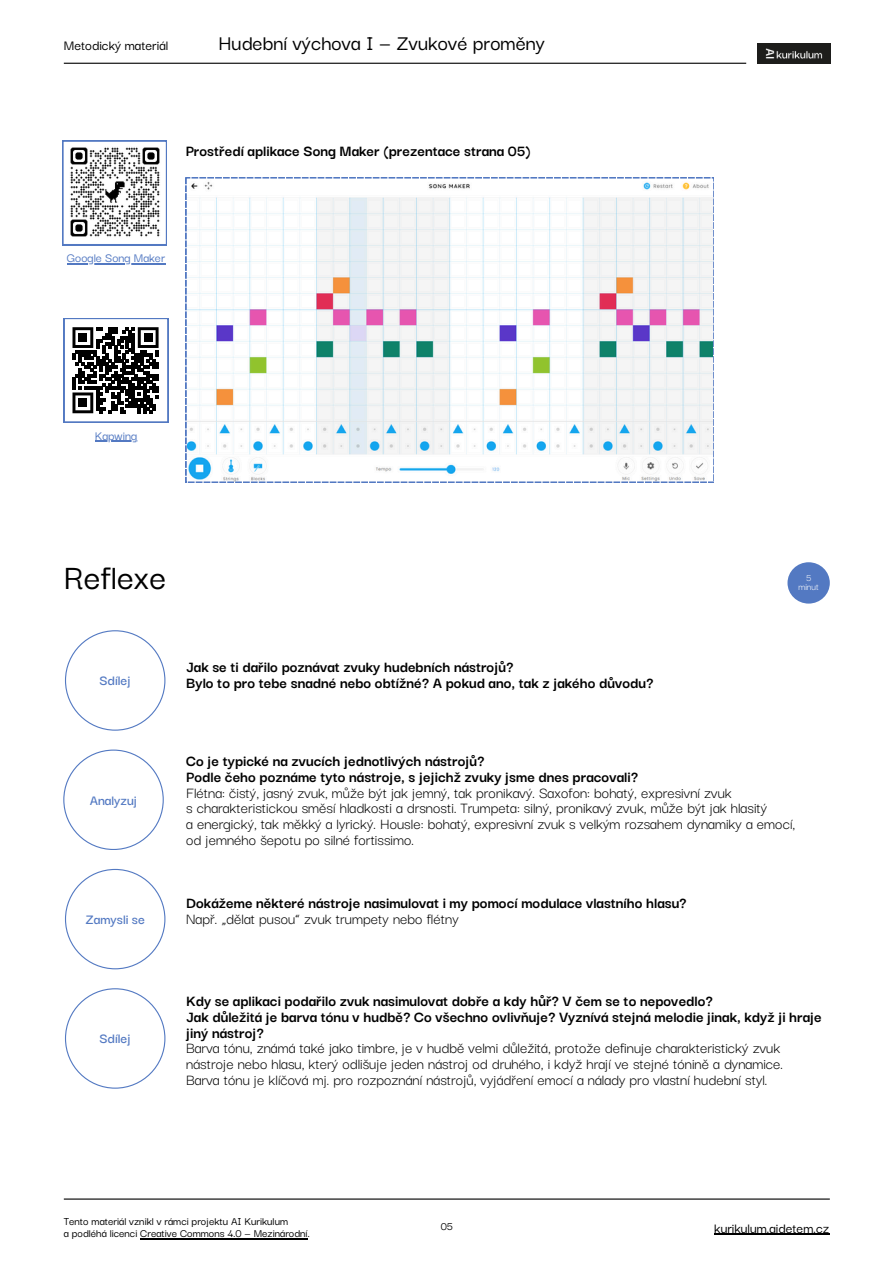
<style>
.page{position:relative;width:894px;height:1264px;background:#fff}
.page>*{position:absolute;margin:0;border:0;box-sizing:border-box;transform-origin:0 0}
.t1{font:500 37.5px "Darker Grotesque";color:#000}
.t2{font:500 22.5px "Darker Grotesque";color:#000}
.t3{font:16.5px/15.8px "Darker Grotesque";color:#000}
.t4{font:700 16.5px/15.8px "Darker Grotesque";color:#000}
.t5{font:500 15px "Darker Grotesque";color:#000}
.t6{font:600 15px "Darker Grotesque";color:#5379c2}
.t7{font:500 13.5px "Darker Grotesque";color:#5379c2}
.t8{font:500 12px/12px "Darker Grotesque";color:#000}
.t9{font:10.5px "Darker Grotesque";color:#fff}
.s1{font-weight:700}
.s2{font-weight:400}
</style>
<div class="page">
<hr style="left:64px;top:63px;width:682px;height:1px;background:#000">
<img style="left:757px;top:43px;width:72px;height:21px">
<svg style="left:186px;top:177px;width:527px;height:305px;fill:#f5f7fa"></svg>
<svg style="left:62px;top:141px;width:105px;height:104px"></svg>
<svg style="left:64px;top:318px;width:104px;height:104px"></svg>
<div style="left:78px;top:333px;width:9px;height:9px;background:#000"></div>
<div style="left:144px;top:333px;width:9px;height:9px;background:#000"></div>
<div style="left:78px;top:398px;width:9px;height:9px;background:#000"></div>
<hr style="left:67px;top:263px;width:98px;height:1px;background:#5379c2">
<hr style="left:95px;top:440px;width:42px;height:2px;background:#5379c2">
<hr style="left:714px;top:1233px;width:115px;height:1px;background:#000">
<hr style="left:64px;top:1198px;width:765px;height:1px;background:#000">
<hr style="left:140px;top:1238px;width:167px;height:1px;background:#000">
<svg style="left:65px;top:868px;width:100px;height:101px"></svg>
<svg style="left:63px;top:749px;width:100px;height:100px"></svg>
<svg style="left:65px;top:630px;width:100px;height:100px"></svg>
<svg style="left:65px;top:988px;width:100px;height:100px"></svg>
<div style="left:787px;top:562px;width:42px;height:41px;background:#5379c2;border-radius:50%"></div>
<p class="t5" style="left:64px;top:34px;width:106px">Metodický materiál</p>
<h5 class="t2" style="left:218px;top:26px;width:328px">Hudební výchova I — Zvukové proměny</h5>
<p class="t4" style="left:186px;top:142px;width:346px">Prostředí aplikace Song Maker (prezentace strana 05)</p>
<p class="t7" style="left:67px;top:248px;width:100px">Google Song Maker</p>
<h5 class="t7" style="left:95px;top:425px;width:44px">Kapwing</h5>
<p class="t1" style="left:64px;top:549px;width:104px">Reflexe</p>
<h3 class="t9" style="left:805px;top:570px;width:7px">5</h3>
<h4 class="t9" style="left:798px;top:579px;width:22px">minut</h4>
<h3 class="t6" style="left:99px;top:669px;width:33px">Sdílej</h3>
<h3 class="t6" style="left:90px;top:788px;width:49px">Analyzuj</h3>
<h3 class="t6" style="left:85px;top:908px;width:61px">Zamysli se</h3>
<h4 class="t6" style="left:99px;top:1027px;width:33px">Sdílej</h4>
<h6 class="t4" style="left:186px;top:657px;width:469px">Jak se ti dařilo poznávat zvuky hudebních nástrojů?<br>Bylo to pro tebe snadné nebo obtížné? A pokud ano, tak z jakého důvodu?</h6>
<h3 class="t3" style="left:186px;top:751px;width:610px"><span class="s1">Co je typické na zvucích jednotlivých nástrojů?<br>Podle čeho poznáme tyto nástroje, s jejichž zvuky jsme dnes pracovali?<br></span>Flétna: čistý, jasný zvuk, může být jak jemný, tak pronikavý. Saxofon: bohatý, expresivní zvuk<br>s charakteristickou směsí hladkosti a drsnosti. Trumpeta: silný, pronikavý zvuk, může být jak hlasitý<br>a energický, tak měkký a lyrický. Housle: bohatý, expresivní zvuk s velkým rozsahem dynamiky a emocí, od jemného šepotu po silné fortissimo.</h3>
<p class="t4" style="left:186px;top:893px;width:502px">Dokážeme některé nástroje nasimulovat i my pomocí modulace vlastního hlasu?<br><span class="s2">Např. „dělat pusou“ zvuk trumpety nebo flétny</span></p>
<h4 class="t3" style="left:186px;top:991px;width:637px"><span class="s1">Kdy se aplikaci podařilo zvuk nasimulovat dobře a kdy hůř? V čem se to nepovedlo?<br>Jak důležitá je barva tónu v hudbě? Co všechno ovlivňuje? Vyznívá stejná melodie jinak, když ji hraje jiný nástroj?<br></span>Barva tónu, známá také jako timbre, je v hudbě velmi důležitá, protože definuje charakteristický zvuk nástroje nebo hlasu, který odlišuje jeden nástroj od druhého, i když hrají ve stejné tónině a dynamice.<br>Barva tónu je klíčová mj. pro rozpoznání nástrojů, vyjádření emocí a nálady pro vlastní hudební styl.</h4>
<p class="t8" style="left:64px;top:1214px;width:247px">Tento materiál vznikl v rámci projektu AI Kurikulum<br>a podléhá licenci Creative Commons 4.0 — Mezinárodní.</p>
<h1 class="t8" style="left:440px;top:1219px;width:14px">05</h1>
<h3 class="t5" style="left:714px;top:1216px;width:116px">kurikulum.aidetem.cz</h3>
</div>
